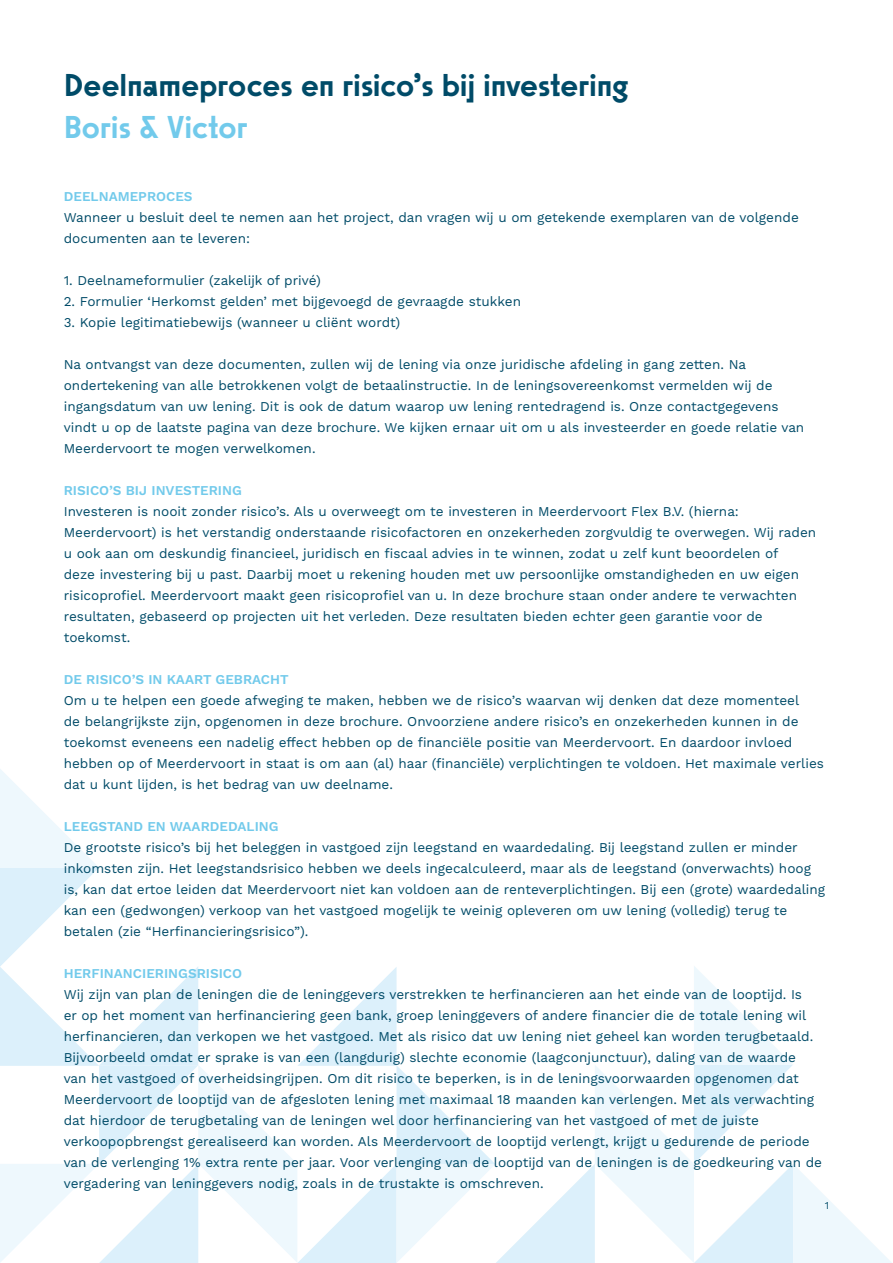
<style>
.page{position:relative;width:893px;height:1263px;background:#fff}
.page>*{position:absolute;margin:0;border:0;box-sizing:border-box;transform-origin:0 0}
.t1{font:500 31.5px "Sawton Bauhaus";letter-spacing:.005em;color:#004b68}
.t2{font:500 31.5px "Sawton Bauhaus";letter-spacing:.005em;color:#72caeb}
.t3{font:13.5px/21px "Work Sans";color:#004b68}
.t4{font:600 13.5px "Work Sans";color:#72caeb}
.t5{font:10.5px "Work Sans";color:#004b68}
</style>
<div class="page">
<svg style="left:0;top:769px;width:892px;height:494px"></svg>
<h1 class="t1" style="left:64px;top:66px;width:566px">Deelnameproces en risico’s bij investering</h1>
<h1 class="t2" style="left:64px;top:108px;width:186px">Boris &amp; Victor</h1>
<p class="t4" style="left:64px;top:189px;width:130px">DEELNAMEPROCES</p>
<p class="t3" style="left:64px;top:208px;width:736px">Wanneer u besluit deel te nemen aan het project, dan vragen wĳ u om getekende exemplaren van de volgende documenten aan te leveren:</p>
<p class="t3" style="left:64px;top:271px;width:259px">1. Deelnameformulier (zakelĳk of privé)</p>
<p class="t3" style="left:64px;top:292px;width:459px">2. Formulier ‘Herkomst gelden’ met bĳgevoegd de gevraagde stukken</p>
<p class="t3" style="left:64px;top:313px;width:338px">3. Kopie legitimatiebewĳs (wanneer u cliënt wordt)</p>
<p class="t3" style="left:64px;top:355px;width:742px">Na ontvangst van deze documenten, zullen wĳ de lening via onze juridische afdeling in gang zetten. Na ondertekening van alle betrokkenen volgt de betaalinstructie. In de leningsovereenkomst vermelden wĳ de ingangsdatum van uw lening. Dit is ook de datum waarop uw lening rentedragend is. Onze contactgegevens vindt u op de laatste pagina van deze brochure. We kĳken ernaar uit om u als investeerder en goede relatie van Meerdervoort te mogen verwelkomen.</p>
<p class="t4" style="left:64px;top:483px;width:180px">RISICO’S BĲ INVESTERING</p>
<p class="t3" style="left:64px;top:502px;width:754px">Investeren is nooit zonder risico’s. Als u overweegt om te investeren in Meerdervoort Flex B.V. (hierna:<br>Meerdervoort) is het verstandig onderstaande risicofactoren en onzekerheden zorgvuldig te overwegen. Wĳ raden u ook aan om deskundig financieel, juridisch en fiscaal advies in te winnen, zodat u zelf kunt beoordelen of<br>deze investering bĳ u past. Daarbĳ moet u rekening houden met uw persoonlĳke omstandigheden en uw eigen risicoprofiel. Meerdervoort maakt geen risicoprofiel van u. In deze brochure staan onder andere te verwachten resultaten, gebaseerd op projecten uit het verleden. Deze resultaten bieden echter geen garantie voor de toekomst.</p>
<p class="t4" style="left:64px;top:672px;width:226px">DE RISICO’S IN KAART GEBRACHT</p>
<p class="t3" style="left:64px;top:691px;width:762px">Om u te helpen een goede afweging te maken, hebben we de risico’s waarvan wĳ denken dat deze momenteel<br>de belangrĳkste zĳn, opgenomen in deze brochure. Onvoorziene andere risico’s en onzekerheden kunnen in de toekomst eveneens een nadelig effect hebben op de financiële positie van Meerdervoort. En daardoor invloed hebben op of Meerdervoort in staat is om aan (al) haar (financiële) verplichtingen te voldoen. Het maximale verlies dat u kunt lĳden, is het bedrag van uw deelname.</p>
<p class="t4" style="left:64px;top:819px;width:216px">LEEGSTAND EN WAARDEDALING</p>
<p class="t3" style="left:64px;top:838px;width:763px">De grootste risico’s bĳ het beleggen in vastgoed zĳn leegstand en waardedaling. Bĳ leegstand zullen er minder inkomsten zĳn. Het leegstandsrisico hebben we deels ingecalculeerd, maar als de leegstand (onverwachts) hoog is, kan dat ertoe leiden dat Meerdervoort niet kan voldoen aan de renteverplichtingen. Bĳ een (grote) waardedaling kan een (gedwongen) verkoop van het vastgoed mogelĳk te weinig opleveren om uw lening (volledig) terug te betalen (zie “Herfinancieringsrisico”).</p>
<p class="t4" style="left:64px;top:966px;width:180px">HERFINANCIERINGSRISICO</p>
<p class="t3" style="left:64px;top:985px;width:760px">Wĳ zĳn van plan de leningen die de leninggevers verstrekken te herfinancieren aan het einde van de looptĳd. Is<br>er op het moment van herfinanciering geen bank, groep leninggevers of andere financier die de totale lening wil herfinancieren, dan verkopen we het vastgoed. Met als risico dat uw lening niet geheel kan worden terugbetaald.<br>Bĳvoorbeeld omdat er sprake is van een (langdurig) slechte economie (laagconjunctuur), daling van de waarde van het vastgoed of overheidsingrĳpen. Om dit risico te beperken, is in de leningsvoorwaarden opgenomen dat Meerdervoort de looptĳd van de afgesloten lening met maximaal 18 maanden kan verlengen. Met als verwachting dat hierdoor de terugbetaling van de leningen wel door herfinanciering van het vastgoed of met de juiste verkoopopbrengst gerealiseerd kan worden. Als Meerdervoort de looptĳd verlengt, krĳgt u gedurende de periode van de verlenging 1% extra rente per jaar. Voor verlenging van de looptĳd van de leningen is de goedkeuring van de vergadering van leninggevers nodig, zoals in de trustakte is omschreven.</p>
<p class="t5" style="left:825px;top:1199px;width:6px">1</p>
</div>
